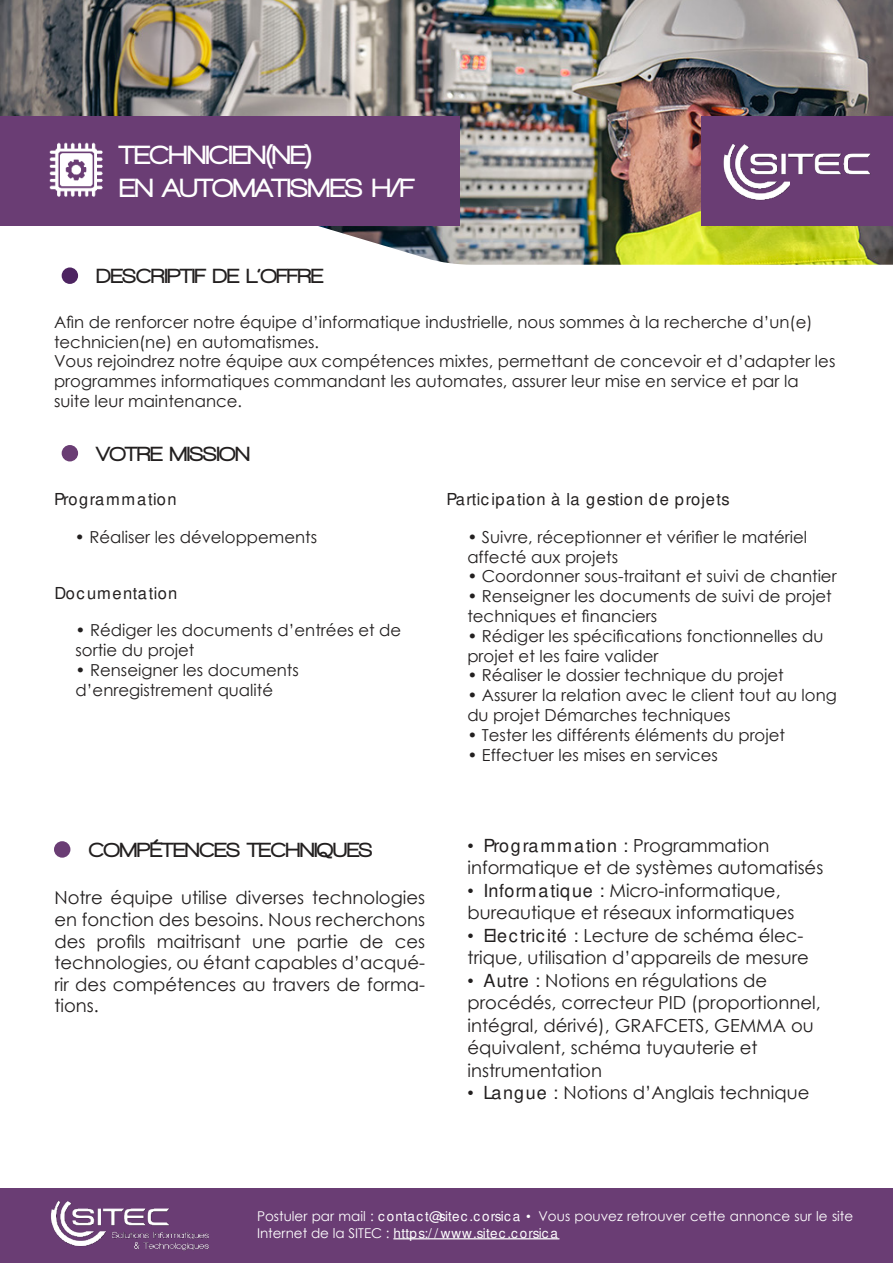
<style>
.page{position:relative;width:893px;height:1263px;background:#fff}
.page>*{position:absolute;margin:0;border:0;box-sizing:border-box;transform-origin:0 0}
.t1{font:900 27px/32.4px "Walkway";color:#fff}
.t2{font:900 21px "Walkway";color:#221f1f}
.t3{font:18px/22.5px "Century Gothic";color:#221f1f}
.t4{font:16.5px/19.8px "Century Gothic";color:#221f1f}
.t5{font:700 16.5px "Century Gothic";letter-spacing:.03em;color:#221f1f}
.t6{font:700 16.5px "Century Gothic";letter-spacing:.085em;color:#221f1f}
.t7{font:700 16.5px "Century Gothic";letter-spacing:.065em;color:#221f1f}
.t8{font:13.5px/16.2px "Century Gothic";color:#fff}
.s1{font-weight:700}
</style>
<div class="page">
<img style="left:0;top:0;width:893px;height:265px">
<div style="left:62px;top:267px;width:16px;height:17px;background:#4d2461;border-radius:50%"></div>
<div style="left:62px;top:445px;width:16px;height:16px;background:#6a3d74;border-radius:50%"></div>
<div style="left:0;top:116px;width:459px;height:109px;background:#6a3d74"></div>
<div style="left:54px;top:841px;width:16px;height:17px;background:#6a3d74;border-radius:50%"></div>
<div style="left:702px;top:116px;width:191px;height:109px;background:#6a3d74"></div>
<img style="left:723px;top:144px;width:148px;height:57px">
<div style="left:791px;top:182px;width:85px;height:22px;background:#6a3d74"></div>
<div style="left:0;top:1188px;width:893px;height:75px;background:#6a3d74"></div>
<img style="left:51px;top:1200px;width:158px;height:51px">
<hr style="left:393px;top:1238px;width:166px;height:1px;background:#fff">
<img style="left:49px;top:142px;width:54px;height:55px">
<h1 class="t1" style="left:120px;top:139px;width:296px">TECHNICIEN(NE)<br>EN AUTOMATISMES H/F</h1>
<p class="t2" style="left:97px;top:265px;width:228px">DESCRIPTIF DE L’OFFRE</p>
<p class="t4" style="left:54px;top:312px;width:783px">A昀椀n de renforcer notre équipe d’informatique industrielle, nous sommes à la recherche d’un(e) technicien(ne) en automatismes.<br>Vous rejoindrez notre équipe aux compétences mixtes, permettant de concevoir et d’adapter les programmes informatiques commandant les automates, assurer leur mise en service et par la suite leur maintenance.</p>
<p class="t2" style="left:96px;top:443px;width:155px">VOTRE MISSION</p>
<p class="t6" style="left:54px;top:493px;width:124px">Programmation</p>
<p class="t5" style="left:446px;top:493px;width:285px">Participation à la gestion de projets</p>
<p class="t4" style="left:75px;top:527px;width:244px">• Réaliser les développements</p>
<p class="t4" style="left:467px;top:527px;width:341px">• Suivre, réceptionner et véri昀椀er le matériel affecté aux projets</p>
<p class="t4" style="left:467px;top:566px;width:371px">• Coordonner sous-traitant et suivi de chantier</p>
<p class="t4" style="left:467px;top:586px;width:366px">• Renseigner les documents de suivi de projet techniques et 昀椀nanciers</p>
<p class="t4" style="left:467px;top:626px;width:358px">• Rédiger les spéci昀椀cations fonctionnelles du projet et les faire valider</p>
<p class="t4" style="left:467px;top:665px;width:318px">• Réaliser le dossier technique du projet</p>
<p class="t4" style="left:467px;top:685px;width:371px">• Assurer la relation avec le client tout au long du projet Démarches techniques</p>
<p class="t4" style="left:467px;top:725px;width:319px">• Tester les différents éléments du projet</p>
<p class="t4" style="left:467px;top:744px;width:252px">• Effectuer les mises en services</p>
<p class="t7" style="left:54px;top:586px;width:125px">Documentation</p>
<p class="t4" style="left:76px;top:620px;width:327px">• Rédiger les documents d’entrées et de sortie du projet</p>
<p class="t4" style="left:76px;top:660px;width:225px">• Renseigner les documents d’enregistrement qualité</p>
<p class="t2" style="left:89px;top:839px;width:285px">COMPÉTENCES TECHNIQUES</p>
<p class="t3" style="left:54px;top:887px;width:372px;line-height:21.6px;text-align:justify">Notre équipe utilise diverses technologies en fonction des besoins. Nous recherchons des pro昀椀ls maitrisant une partie de ces technologies, ou étant capables d’acqué&shy;rir des compétences au travers de forma&shy;tions.</p>
<p class="t3" style="left:468px;top:834px;width:357px"><span class="s1">• Programmation :</span> Programmation informatique et de systèmes automatisés</p>
<p class="t3" style="left:468px;top:879px;width:328px"><span class="s1">• Informatique :</span> Micro-informatique, bureautique et réseaux informatiques</p>
<p class="t3" style="left:468px;top:924px;width:343px"><span class="s1">• Elec tric ité :</span> Lecture de schéma élec&shy;trique, utilisation d’appareils de mesure</p>
<p class="t3" style="left:468px;top:969px;width:355px"><span class="s1">• Autre :</span> Notions en régulations de procédés, correcteur PID (proportionnel, intégral, dérivé), GRAFCETS, GEMMA ou équivalent, schéma tuyauterie et instrumentation</p>
<p class="t3" style="left:468px;top:1081px;width:343px"><span class="s1">• Langue :</span> Notions d’Anglais technique</p>
<p class="t8" style="left:257px;top:1208px;width:598px">Postuler par mail : <span class="s1">c ontac t@sitec .c orsic a •</span> Vous pouvez retrouver cette annonce sur le site<br>Internet de la SITEC : <span class="s1">https:/ / www.sitec .c orsic a</span></p>
</div>
